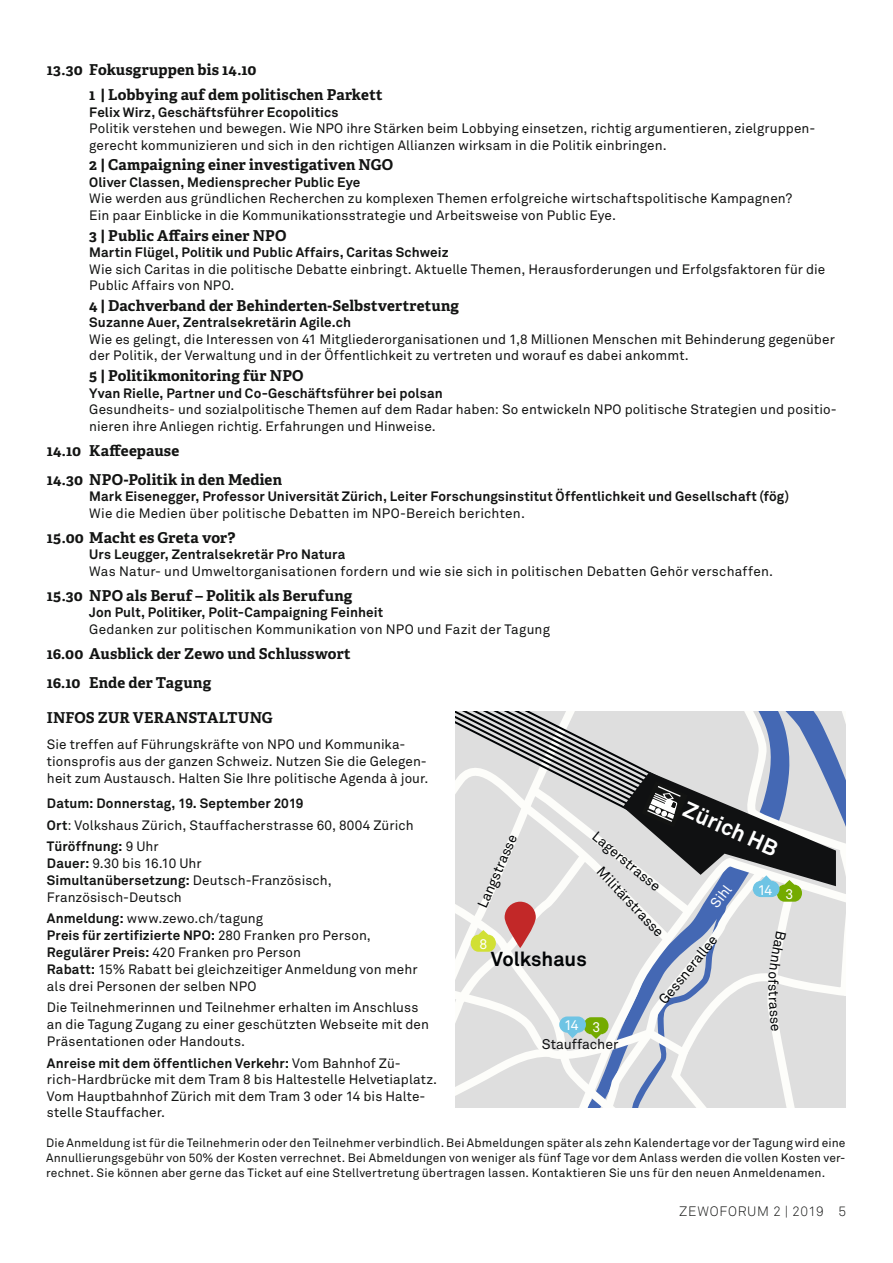
<style>
.page{position:relative;width:893px;height:1263px;background:#fff}
.page>*{position:absolute;margin:0;border:0;box-sizing:border-box;transform-origin:0 0}
.t1{font:700 21.9px "Akkurat Std";color:#fff}
.t2{font:700 19.95px "Akkurat Std";color:#010305}
.t3{font:700 15px/29.2px "Adelle Basic";letter-spacing:.01em;color:#131413}
.t4{font:13.95px "Akkurat Std";color:#010305}
.t5{font:13.95px "Akkurat Std";color:#fff}
.t6{font:13.95px "Akkurat Std";color:#101112}
.t7{font:13.5px/17px "Akkurat Std";letter-spacing:.01em;color:#131413}
.t8{font:700 13.5px "Akkurat Std";letter-spacing:.01em;color:#131413}
.t9{font:300 13.5px "Akkurat Std";letter-spacing:.05em;color:#131413}
.t10{font:12px/15px "Akkurat Std";letter-spacing:.015em;color:#131413;text-align:justify}
.s1{font-weight:700}
</style>
<div class="page">
<svg style="left:455px;top:712px;width:390px;height:396px;background:#c5c7ca"></svg>
<p class="t3" style="left:89px;top:57px;width:295px;line-height:25px;text-indent:-43px">13.30 Fokusgruppen bis 14.10<br>1 | Lobbying auf dem politischen Parkett</p>
<p class="t8" style="left:89px;top:103px;width:251px">Felix Wirz, Geschäftsführer Ecopolitics</p>
<p class="t7" style="left:89px;top:121px;width:726px;line-height:16.5px">Politik verstehen und bewegen. Wie NPO ihre Stärken beim Lobbying einsetzen, richtig argumentieren, zielgruppen&shy;gerecht kommunizieren und sich in den richtigen Allianzen wirksam in die Politik einbringen.</p>
<p class="t3" style="left:89px;top:150px;width:306px">2 | Campaigning einer investigativen NGO</p>
<p class="t8" style="left:89px;top:174px;width:273px">Oliver Classen, Mediensprecher Public Eye</p>
<p class="t7" style="left:89px;top:191px;width:704px;line-height:16.5px">Wie werden aus gründlichen Recherchen zu komplexen Themen erfolgreiche wirtschaftspolitische Kampagnen?<br>Ein paar Einblicke in die Kommunikationsstrategie und Arbeitsweise von Public Eye.</p>
<p class="t3" style="left:89px;top:221px;width:199px">3 | Public Affairs einer NPO</p>
<p class="t8" style="left:89px;top:244px;width:361px">Martin Flügel, Politik und Public Affairs, Caritas Schweiz</p>
<p class="t7" style="left:89px;top:261px;width:737px;line-height:16.5px">Wie sich Caritas in die politische Debatte einbringt. Aktuelle Themen, Herausforderungen und Erfolgsfaktoren für die<br>Public Affairs von NPO.</p>
<p class="t3" style="left:89px;top:291px;width:371px">4 | Dachverband der Behinderten-Selbstvertretung</p>
<p class="t8" style="left:89px;top:314px;width:263px">Suzanne Auer, Zentralsekretärin Agile.ch</p>
<p class="t7" style="left:89px;top:331px;width:747px;line-height:16.5px">Wie es gelingt, die Interessen von 41 Mitgliederorganisationen und 1,8 Millionen Menschen mit Behinderung gegenüber der Politik, der Verwaltung und in der Öffentlichkeit zu vertreten und worauf es dabei ankommt.</p>
<p class="t3" style="left:89px;top:361px;width:216px">5 | Politikmonitoring für NPO</p>
<p class="t8" style="left:89px;top:384px;width:355px">Yvan Rielle, Partner und Co-Geschäftsführer bei polsan</p>
<p class="t7" style="left:89px;top:402px;width:749px;line-height:16.5px">Gesundheits- und sozialpolitische Themen auf dem Radar haben: So entwickeln NPO politische Strategien und positio&shy;nieren ihre Anliegen richtig. Erfahrungen und Hinweise.</p>
<p class="t3" style="left:47px;top:436px;width:237px">14.10 Kaffeepause<br>14.30 NPO-Politik in den Medien</p>
<p class="t8" style="left:89px;top:488px;width:701px">Mark Eisenegger, Professor Universität Zürich, Leiter Forschungsinstitut Öffentlichkeit und Gesellschaft (fög)</p>
<p class="t7" style="left:89px;top:505px;width:437px">Wie die Medien über politische Debatten im NPO-Bereich berichten.</p>
<p class="t3" style="left:47px;top:523px;width:190px">15.00 Macht es Greta vor?</p>
<p class="t8" style="left:89px;top:546px;width:258px">Urs Leugger, Zentralsekretär Pro Natura</p>
<p class="t7" style="left:89px;top:563px;width:685px">Was Natur- und Umweltorganisationen fordern und wie sie sich in politischen Debatten Gehör verschaffen.</p>
<p class="t3" style="left:47px;top:581px;width:307px">15.30 NPO als Beruf – Politik als Berufung</p>
<p class="t8" style="left:89px;top:604px;width:295px">Jon Pult, Politiker, Polit-Campaigning Feinheit</p>
<p class="t7" style="left:89px;top:621px;width:462px">Gedanken zur politischen Kommunikation von NPO und Fazit der Tagung</p>
<p class="t3" style="left:47px;top:639px;width:305px">16.00 Ausblick der Zewo und Schlusswort<br>16.10 Ende der Tagung</p>
<p class="t3" style="left:47px;top:703px;width:227px">INFOS ZUR VERANSTALTUNG</p>
<p class="t7" style="left:47px;top:736px;width:383px">Sie treffen auf Führungskräfte von NPO und Kommunika&shy;tionsprofis aus der ganzen Schweiz. Nutzen Sie die Gelegen&shy;heit zum Austausch. Halten Sie Ihre politische Agenda à jour.</p>
<p class="t7" style="left:47px;top:793px;width:368px;line-height:21.3px"><span class="s1">Datum: Donnerstag, 19. September 2019<br>Ort</span>: Volkshaus Zürich, Stauffacherstrasse 60, 8004 Zürich<br><span class="s1">Türöffnung:</span> 9 Uhr</p>
<p class="t7" style="left:47px;top:855px;width:286px"><span class="s1">Dauer:</span> 9.30 bis 16.10 Uhr<br><span class="s1">Simultanübersetzung:</span> Deutsch-Französisch,<br>Französisch-Deutsch</p>
<p class="t7" style="left:47px;top:910px;width:372px"><span class="s1">Anmeldung:</span> www.zewo.ch/tagung<br><span class="s1">Preis für zertifizierte NPO:</span> 280 Franken pro Person, <span class="s1">Regulärer Preis:</span> 420 Franken pro Person<br><span class="s1">Rabatt:</span> 15% Rabatt bei gleichzeitiger Anmeldung von mehr als drei Personen der selben NPO</p>
<p class="t7" style="left:47px;top:999px;width:384px">Die Teilnehmerinnen und Teilnehmer erhalten im Anschluss an die Tagung Zugang zu einer geschützten Webseite mit den<br>Präsentationen oder Handouts.</p>
<p class="t7" style="left:47px;top:1055px;width:392px;line-height:16.5px"><span class="s1">Anreise mit dem öffentlichen Verkehr:</span> Vom Bahnhof Zü&shy;rich-Hardbrücke mit dem Tram 8 bis Haltestelle Helvetiaplatz.<br>Vom Hauptbahnhof Zürich mit dem Tram 3 oder 14 bis Halte&shy;stelle Stauffacher.</p>
<h1 class="t1" style="left:690px;top:796px;width:102px;rotate:24deg">Zürich HB</h1>
<p class="t5" style="left:707px;top:901px;width:26px;rotate:-53deg">Sihl</p>
<p class="t4" style="left:600px;top:828px;width:85px;rotate:40deg">Lagerstrasse</p>
<p class="t4" style="left:474px;top:904px;width:81px;rotate:-66deg">Langstrasse</p>
<p class="t4" style="left:605px;top:863px;width:92px;rotate:47deg">Militärstrasse</p>
<p class="t5" style="left:758px;top:881px;width:16px">14</p>
<p class="t5" style="left:786px;top:886px;width:9px">3</p>
<p class="t4" style="left:655px;top:997px;width:86px;rotate:-51deg">Gessnerallee</p>
<p class="t5" style="left:479px;top:936px;width:9px">8</p>
<h2 class="t2" style="left:491px;top:946px;width:97px">Volkshaus</h2>
<p class="t4" style="left:782px;top:1001px;width:32px;rotate:86deg">asse</p>
<p class="t5" style="left:564px;top:1017px;width:38px">14 3</p>
<p class="t6" style="left:542px;top:1036px;width:78px">Stauffacher</p>
<p class="t10" style="left:46px;top:1135px;width:801px">Die Anmeldung ist für die Teilnehmerin oder den Teilnehmer verbindlich. Bei Abmeldungen später als zehn Kalendertage vor der Tagung wird eine Annullierungsgebühr von 50% der Kosten verrechnet. Bei Abmeldungen von weniger als fünf Tage vor dem Anlass werden die vollen Kosten ver&shy;rechnet. Sie können aber gerne das Ticket auf eine Stellvertretung übertragen lassen. Kontaktieren Sie uns für den neuen Anmeldenamen.</p>
<p class="t4" style="left:144px;top:1211px;width:143px;rotate:-28deg">Birmensdorferstrasse</p>
<p class="t9" style="left:679px;top:1203px;width:168px">ZEWOFORUM 2 | 2019 5</p>
</div>
